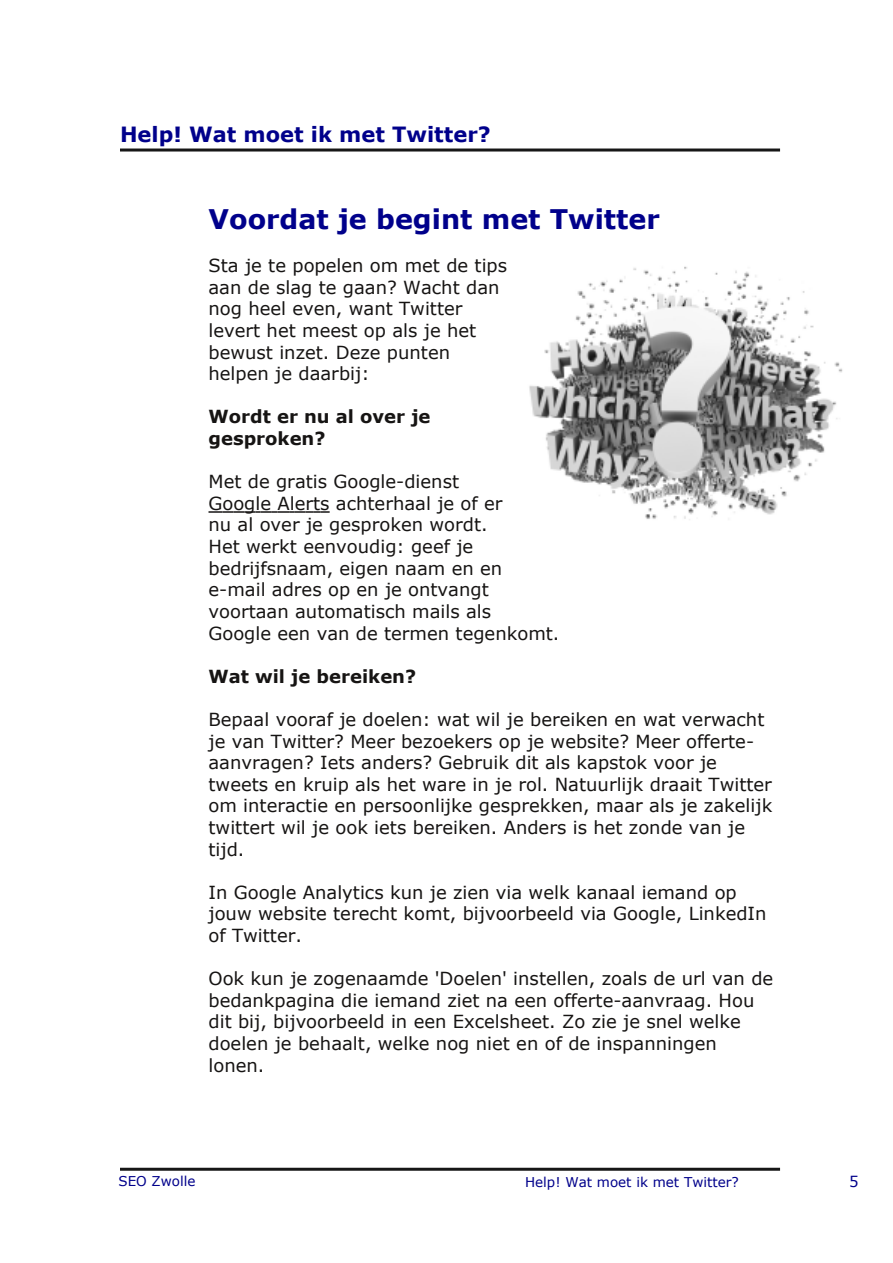
<style>
.page{position:relative;width:893px;height:1263px;background:#fff}
.page>*{position:absolute;margin:0;border:0;box-sizing:border-box;transform-origin:0 0}
.t1{font:700 27px "Verdana";color:#00008b}
.t2{font:700 21px "Verdana";color:#00008b}
.t3{font:18px/21.6px "Verdana";color:#161413}
.t4{font:700 18px/21.6px "Verdana";color:#161413}
.t5{font:15px "Verdana";color:#00008b}
.t6{font:13.5px "Verdana";color:#00008b}
</style>
<div class="page">
<svg style="left:120px;top:148px;width:660px;height:4px;background:#505050"></svg>
<hr style="left:120px;top:1168px;width:660px;height:3px;background:#171717">
<svg style="left:208px;top:511px;width:122px;height:2px"></svg>
<img style="left:529px;top:266px;width:314px;height:254px">
<p class="t2" style="left:120px;top:122px;width:372px">Help! Wat moet ik met Twitter?</p>
<h1 class="t1" style="left:208px;top:204px;width:453px">Voordat je begint met Twitter</h1>
<p class="t3" style="left:208px;top:255px;width:300px">Sta je te popelen om met de tips aan de slag te gaan? Wacht dan nog heel even, want Twitter levert het meest op als je het bewust inzet. Deze punten helpen je daarbij:</p>
<p class="t4" style="left:208px;top:406px;width:224px">Wordt er nu al over je gesproken?</p>
<p class="t3" style="left:208px;top:471px;width:352px">Met de gratis Google-dienst<br>Google Alerts achterhaal je of er<br>nu al over je gesproken wordt.<br>Het werkt eenvoudig: geef je bedrijfsnaam, eigen naam en en e-mail adres op en je ontvangt voortaan automatisch mails als<br>Google een van de termen tegenkomt.</p>
<p class="t4" style="left:208px;top:666px;width:209px">Wat wil je bereiken?</p>
<p class="t3" style="left:208px;top:709px;width:565px">Bepaal vooraf je doelen: wat wil je bereiken en wat verwacht je van Twitter? Meer bezoekers op je website? Meer offerte&shy;aanvragen? Iets anders? Gebruik dit als kapstok voor je tweets en kruip als het ware in je rol. Natuurlijk draait Twitter om interactie en persoonlijke gesprekken, maar als je zakelijk twittert wil je ook iets bereiken. Anders is het zonde van je tijd.</p>
<p class="t3" style="left:208px;top:882px;width:560px">In Google Analytics kun je zien via welk kanaal iemand op jouw website terecht komt, bijvoorbeeld via Google, LinkedIn of Twitter.</p>
<p class="t3" style="left:208px;top:968px;width:566px">Ook kun je zogenaamde 'Doelen' instellen, zoals de url van de bedankpagina die iemand ziet na een offerte-aanvraag. Hou dit bij, bijvoorbeeld in een Excelsheet. Zo zie je snel welke doelen je behaalt, welke nog niet en of de inspanningen lonen.</p>
<p class="t6" style="left:118px;top:1174px;width:79px">SEO Zwolle</p>
<p class="t6" style="left:525px;top:1174px;width:215px">Help! Wat moet ik met Twitter?</p>
<p class="t5" style="left:849px;top:1173px;width:11px">5</p>
</div>
